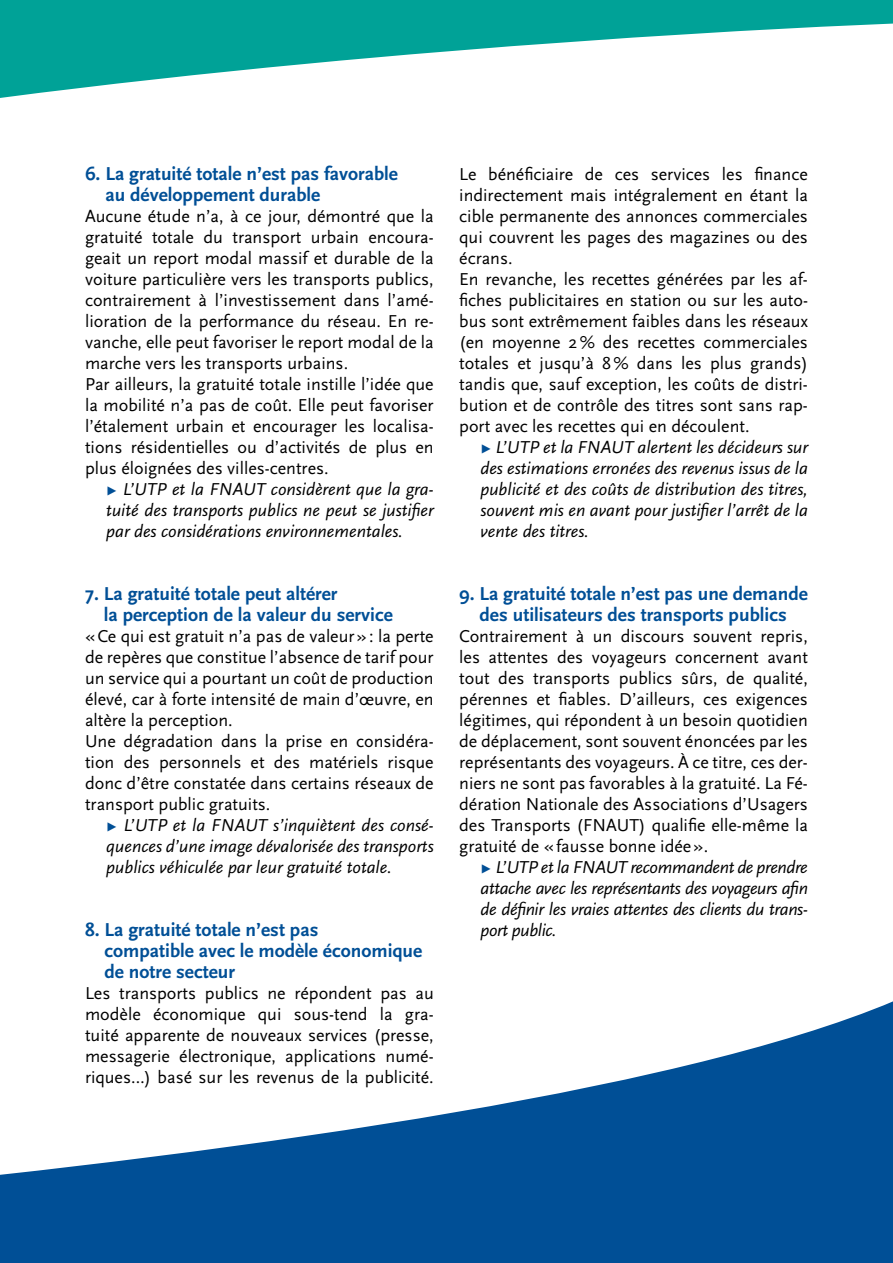
<style>
.page{position:relative;width:893px;height:1263px;background:#fff}
.page>*{position:absolute;margin:0;border:0;box-sizing:border-box;transform-origin:0 0}
.t1{font:700 19.5px/21px "Scala Sans";color:#004f96}
.t2{font:18px/21px "Scala Sans";color:#000}
.t3{font:italic 18px/21px "Scala Sans";color:#000;text-align:justify}
.s1{font-style:normal;color:#004f96}
</style>
<div class="page">
<svg style="left:0;top:0;width:893px;height:98px;fill:#00a297"></svg>
<svg style="left:0;top:1001px;width:893px;height:262px;fill:#004f96"></svg>
<p class="t1" style="left:105px;top:164px;width:294px;text-indent:-20px">6. La gratuité totale n’est pas favorable au développement durable</p>
<p class="t2" style="left:85px;top:206px;width:350px">Aucune étude n’a, à ce jour, démontré que la gratuité totale du transport urbain encoura&shy;geait un report modal massif et durable de la voiture particulière vers les transports publics, contrairement à l’investissement dans l’amé&shy;lioration de la performance du réseau. En re&shy;vanche, elle peut favoriser le report modal de la marche vers les transports urbains.<br>Par ailleurs, la gratuité totale instille l’idée que la mobilité n’a pas de coût. Elle peut favoriser l’étalement urbain et encourager les localisa&shy;tions résidentielles ou d’activités de plus en plus éloignées des villes-centres.</p>
<p class="t3" style="left:106px;top:479px;width:329px"><span class="s1">Ω</span> L’UTP et la FNAUT considèrent que la gra&shy;tuité des transports publics ne peut se justifier par des considérations environnementales.</p>
<p class="t1" style="left:104px;top:584px;width:290px;text-indent:-19px">7. La gratuité totale peut altérer<br>la perception de la valeur du service</p>
<p class="t2" style="left:85px;top:626px;width:350px">«Ce qui est gratuit n’a pas de valeur»: la perte de repères que constitue l’absence de tarif pour un service qui a pourtant un coût de production élevé, car à forte intensité de main d’œuvre, en altère la perception.<br>Une dégradation dans la prise en considéra&shy;tion des personnels et des matériels risque donc d’être constatée dans certains réseaux de transport public gratuits.</p>
<p class="t3" style="left:106px;top:815px;width:329px"><span class="s1">Ω</span> L’UTP et la FNAUT s’inquiètent des consé&shy;quences d’une image dévalorisée des transports publics véhiculée par leur gratuité totale.</p>
<p class="t1" style="left:105px;top:920px;width:319px;text-indent:-20px">8. La gratuité totale n’est pas<br>compatible avec le modèle économique de notre secteur</p>
<p class="t2" style="left:85px;top:983px;width:350px;text-align:justify">Les transports publics ne répondent pas au modèle économique qui sous-tend la gra&shy;tuité apparente de nouveaux services (presse, messagerie électronique, applications numé&shy;riques…) basé sur les revenus de la publicité.</p>
<p class="t2" style="left:459px;top:164px;width:350px">Le bénéficiaire de ces services les finance indirectement mais intégralement en étant la cible permanente des annonces commerciales qui couvrent les pages des magazines ou des écrans.<br>En revanche, les recettes générées par les af&shy;fiches publicitaires en station ou sur les auto&shy;bus sont extrêmement faibles dans les réseaux (en moyenne 2% des recettes commerciales totales et jusqu’à 8% dans les plus grands) tandis que, sauf exception, les coûts de distri&shy;bution et de contrôle des titres sont sans rap&shy;port avec les recettes qui en découlent.</p>
<p class="t3" style="left:480px;top:437px;width:329px"><span class="s1">Ω</span> L’UTP et la FNAUT alertent les décideurs sur des estimations erronées des revenus issus de la publicité et des coûts de distribution des titres, souvent mis en avant pour justifier l’arrêt de la vente des titres.</p>
<p class="t1" style="left:459px;top:584px;width:350px;text-align:center">9. La gratuité totale n’est pas une demande des utilisateurs des transports publics</p>
<p class="t2" style="left:459px;top:626px;width:350px;text-align:justify">Contrairement à un discours souvent repris, les attentes des voyageurs concernent avant tout des transports publics sûrs, de qualité, pérennes et fiables. D’ailleurs, ces exigences légitimes, qui répondent à un besoin quotidien de déplacement, sont souvent énoncées par les représentants des voyageurs. À ce titre, ces der&shy;niers ne sont pas favorables à la gratuité. La Fé&shy;dération Nationale des Associations d’Usagers des Transports (FNAUT) qualifie elle-même la gratuité de «fausse bonne idée».</p>
<p class="t3" style="left:480px;top:857px;width:329px"><span class="s1">Ω</span> L’UTP et la FNAUT recommandent de prendre attache avec les représentants des voyageurs afin de définir les vraies attentes des clients du trans&shy;port public.</p>
</div>
